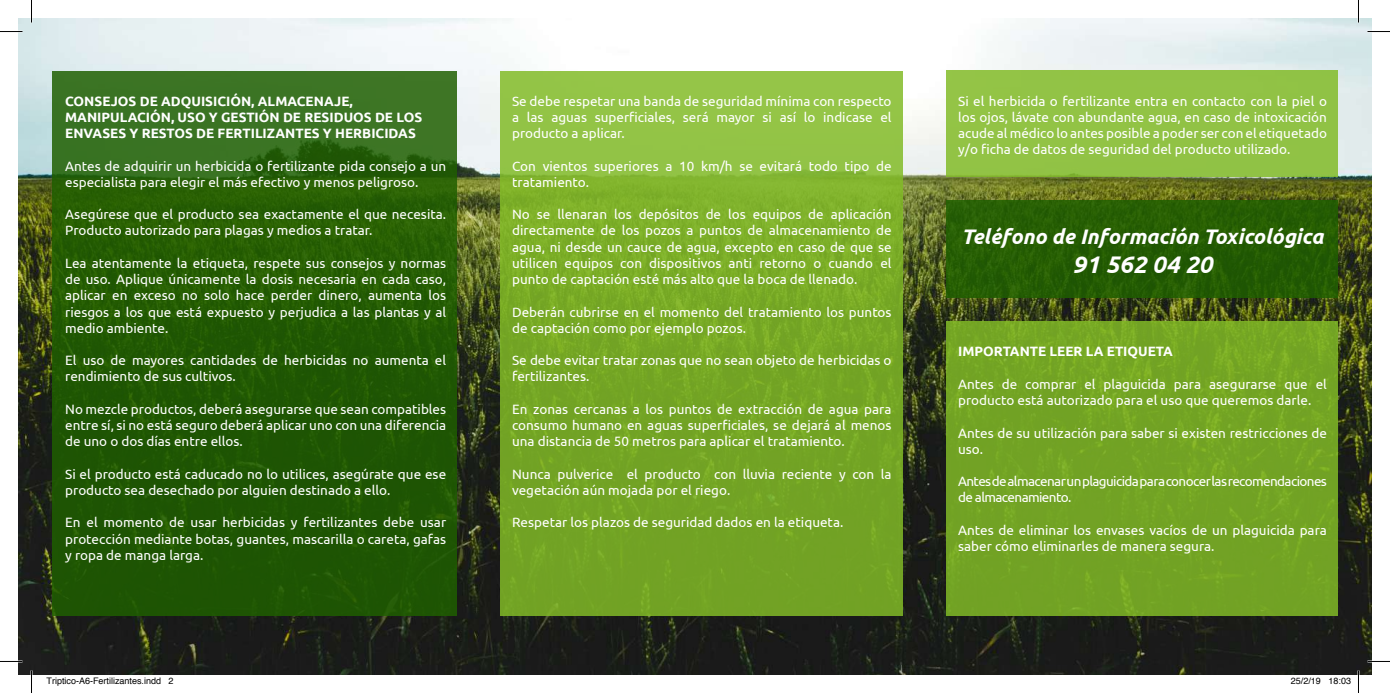
<style>
.page{position:relative;width:1390px;height:693px;background:#fff}
.page>*{position:absolute;margin:0;border:0;box-sizing:border-box;transform-origin:0 0}
.t1{font:italic 700 24px "Ubuntu";color:#fff}
.t2{font:italic 700 21px "Ubuntu";color:#fff}
.t3{font:13.5px/16.2px "Ubuntu";color:#fff}
.t4{font:700 13.5px/16.2px "Ubuntu";color:#fff}
.t5{font:13.5px/16.2px "Ubuntu";letter-spacing:-.045em;color:#fff}
.t6{font:9px "Helvetica";color:#000}
</style>
<div class="page">
<img style="left:19px;top:19px;width:1352px;height:655px">
<svg style="left:53px;top:72px;width:404px;height:543px;background:#265d08"></svg>
<div style="left:946px;top:70px;width:391px;height:106px;background:#92c345"></div>
<div style="left:946px;top:200px;width:391px;height:97px;background:#1f5f00"></div>
<div style="left:946px;top:321px;width:391px;height:294px;background:#72a324"></div>
<svg style="left:500px;top:72px;width:402px;height:543px;background:#7bad2c"></svg>
<hr style="left:0;top:660px;width:22px;height:2px;background:#fff">
<hr style="left:1367px;top:660px;width:23px;height:2px;background:#fff">
<hr style="left:1357px;top:0;width:2px;height:22px;background:#fff">
<hr style="left:1357px;top:670px;width:2px;height:22px;background:#fff">
<svg style="left:0;top:31px;width:22px;height:1px"></svg>
<svg style="left:1367px;top:31px;width:23px;height:1px"></svg>
<svg style="left:0;top:661px;width:22px;height:1px"></svg>
<svg style="left:1367px;top:661px;width:23px;height:1px"></svg>
<svg style="left:31px;top:0;width:1px;height:22px"></svg>
<svg style="left:31px;top:670px;width:1px;height:22px"></svg>
<svg style="left:1358px;top:0;width:1px;height:22px"></svg>
<svg style="left:1358px;top:670px;width:1px;height:22px"></svg>
<p class="t4" style="left:65px;top:93px;width:358px">CONSEJOS DE ADQUISICIÓN, ALMACENAJE,<br>MANIPULACIÓN, USO Y GESTIÓN DE RESIDUOS DE LOS<br>ENVASES Y RESTOS DE FERTILIZANTES Y HERBICIDAS</p>
<p class="t3" style="left:65px;top:157px;width:382px">Antes de adquirir un herbicida o fertilizante pida consejo a un especialista para elegir el más efectivo y menos peligroso.</p>
<p class="t3" style="left:65px;top:206px;width:382px">Asegúrese que el producto sea exactamente el que necesita.<br>Producto autorizado para plagas y medios a tratar.</p>
<p class="t3" style="left:65px;top:254px;width:382px;text-align:justify">Lea atentamente la etiqueta, respete sus consejos y normas de uso. Aplique únicamente la dosis necesaria en cada caso, aplicar en exceso no solo hace perder dinero, aumenta los riesgos a los que está expuesto y perjudica a las plantas y al medio ambiente.</p>
<p class="t3" style="left:65px;top:352px;width:382px">El uso de mayores cantidades de herbicidas no aumenta el rendimiento de sus cultivos.</p>
<p class="t3" style="left:65px;top:400px;width:382px;text-align:justify">No mezcle productos, deberá asegurarse que sean compatibles entre sí, si no está seguro deberá aplicar uno con una diferencia de uno o dos días entre ellos.</p>
<p class="t3" style="left:65px;top:465px;width:382px">Si el producto está caducado no lo utilices, asegúrate que ese producto sea desechado por alguien destinado a ello.</p>
<p class="t3" style="left:65px;top:514px;width:382px;text-align:justify">En el momento de usar herbicidas y fertilizantes debe usar protección mediante botas, guantes, mascarilla o careta, gafas y ropa de manga larga.</p>
<p class="t3" style="left:512px;top:92px;width:381px;text-align:justify">Se debe respetar una banda de seguridad mínima con respecto a las aguas superficiales, será mayor si así lo indicase el producto a aplicar.</p>
<p class="t3" style="left:512px;top:157px;width:381px">Con vientos superiores a 10 km/h se evitará todo tipo de tratamiento.</p>
<p class="t3" style="left:512px;top:206px;width:381px;text-align:justify">No se llenaran los depósitos de los equipos de aplicación directamente de los pozos a puntos de almacenamiento de agua, ni desde un cauce de agua, excepto en caso de que se utilicen equipos con dispositivos anti retorno o cuando el punto de captación esté más alto que la boca de llenado.</p>
<p class="t3" style="left:512px;top:303px;width:381px">Deberán cubrirse en el momento del tratamiento los puntos de captación como por ejemplo pozos.</p>
<p class="t3" style="left:512px;top:352px;width:381px">Se debe evitar tratar zonas que no sean objeto de herbicidas o fertilizantes.</p>
<p class="t3" style="left:512px;top:400px;width:381px;text-align:justify">En zonas cercanas a los puntos de extracción de agua para consumo humano en aguas superficiales, se dejará al menos una distancia de 50 metros para aplicar el tratamiento.</p>
<p class="t3" style="left:512px;top:465px;width:381px">Nunca pulverice el producto con lluvia reciente y con la vegetación aún mojada por el riego.</p>
<p class="t3" style="left:512px;top:514px;width:333px">Respetar los plazos de seguridad dados en la etiqueta.</p>
<p class="t3" style="left:958px;top:92px;width:370px;text-align:justify">Si el herbicida o fertilizante entra en contacto con la piel o los ojos, lávate con abundante agua, en caso de intoxicación acude al médico lo antes posible a poder ser con el etiquetado y/o ficha de datos de seguridad del producto utilizado.</p>
<h2 class="t2" style="left:961px;top:223px;width:363px">Teléfono de Información Toxicológica</h2>
<h1 class="t1" style="left:1072px;top:249px;width:141px">91 562 04 20</h1>
<p class="t4" style="left:958px;top:343px;width:216px">IMPORTANTE LEER LA ETIQUETA</p>
<p class="t3" style="left:958px;top:375px;width:370px">Antes de comprar el plaguicida para asegurarse que el producto está autorizado para el uso que queremos darle.</p>
<p class="t3" style="left:958px;top:424px;width:370px">Antes de su utilización para saber si existen restricciones de uso.</p>
<p class="t5" style="left:958px;top:472px;width:370px">Antes de almacenar un plaguicida para conocer las recomendaciones de almacenamiento.</p>
<p class="t3" style="left:958px;top:521px;width:370px">Antes de eliminar los envases vacíos de un plaguicida para saber cómo eliminarles de manera segura.</p>
<p class="t6" style="left:46px;top:673px;width:129px">Triptico-A6-Fertilizantes.indd 2</p>
<p class="t6" style="left:1291px;top:673px;width:62px">25/2/19 18:03</p>
</div>
